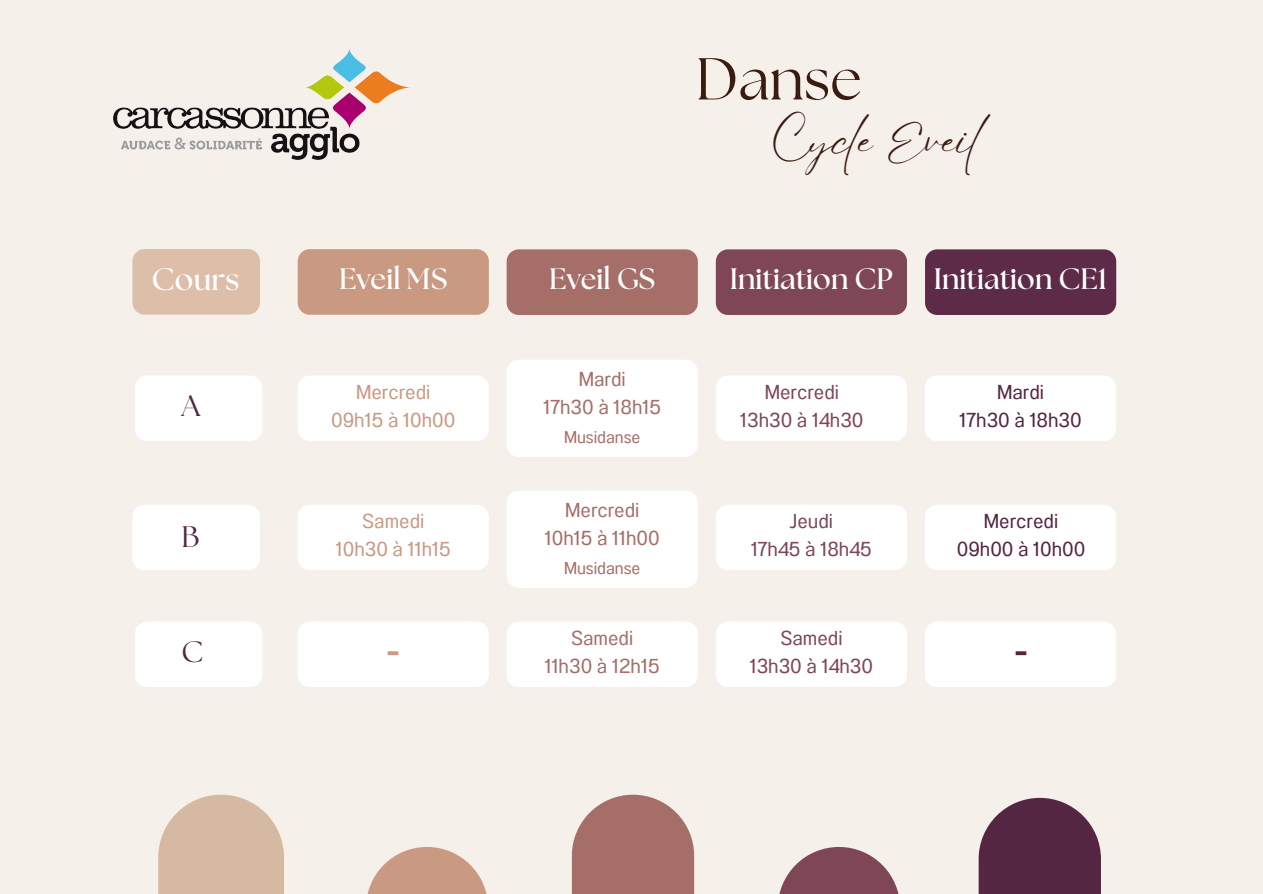
<style>
.page{position:relative;width:1263px;height:894px;background:#fff}
.page>*{position:absolute;margin:0;border:0;box-sizing:border-box;transform-origin:0 0}
.t1{font:58.95px "The Seasons";color:#3a1b0f}
.t2{font:43.35px "Eyesome Script";color:#3a1b0f}
.t3{font:32.55px "Anantason Bold Wd 87";color:#c99982}
.t4{font:32.55px "Anantason Bold Wd 87";color:#542641}
.t5{font:700 31.05px "The Seasons";color:#fff}
.t6{font:29.55px "The Seasons";color:#542641}
.t7{font:700 29.4px "The Seasons";color:#fff}
.t8{font:20.1px/28.2px "Anantason Wd 87";color:#a66e69;text-align:center}
.t9{font:20.1px/27.9px "Anantason Wd 87";color:#7f4756;text-align:center}
.t10{font:20.1px/27.9px "Anantason Wd 87";color:#c99982;text-align:center}
.t11{font:20.1px/27.9px "Anantason Wd 87";color:#542641;text-align:center}
.t12{font:17.1px "Anantason Wd 87";color:#a66e69}
</style>
<div class="page">
<div style="left:0;top:0;width:1263px;height:893px;background:#f6f0ea"></div>
<div style="left:132px;top:249px;width:128px;height:65px;background:#dcbea9;border-radius:12px"></div>
<div style="left:298px;top:249px;width:191px;height:66px;background:#c99982;border-radius:12px"></div>
<div style="left:507px;top:249px;width:191px;height:66px;background:#a66e69;border-radius:12px"></div>
<div style="left:716px;top:249px;width:191px;height:66px;background:#7f4756;border-radius:12px"></div>
<div style="left:925px;top:249px;width:191px;height:66px;background:#5d2a48;border-radius:12px"></div>
<div style="left:298px;top:375px;width:191px;height:66px;background:#fff;border-radius:12px"></div>
<div style="left:135px;top:375px;width:127px;height:66px;background:#fff;border-radius:12px"></div>
<div style="left:507px;top:359px;width:191px;height:98px;background:#fff;border-radius:12px"></div>
<div style="left:716px;top:375px;width:191px;height:66px;background:#fff;border-radius:12px"></div>
<div style="left:925px;top:375px;width:191px;height:66px;background:#fff;border-radius:12px"></div>
<div style="left:132px;top:504px;width:128px;height:66px;background:#fff;border-radius:12px"></div>
<div style="left:298px;top:504px;width:191px;height:66px;background:#fff;border-radius:12px"></div>
<div style="left:716px;top:504px;width:191px;height:66px;background:#fff;border-radius:12px"></div>
<div style="left:925px;top:504px;width:191px;height:66px;background:#fff;border-radius:12px"></div>
<div style="left:135px;top:621px;width:127px;height:66px;background:#fff;border-radius:12px"></div>
<div style="left:298px;top:621px;width:191px;height:66px;background:#fff;border-radius:12px"></div>
<div style="left:507px;top:621px;width:191px;height:66px;background:#fff;border-radius:12px"></div>
<div style="left:716px;top:621px;width:191px;height:65px;background:#fff;border-radius:12px"></div>
<div style="left:925px;top:621px;width:191px;height:66px;background:#fff;border-radius:12px"></div>
<img style="left:114px;top:49px;width:296px;height:111px">
<svg style="left:158px;top:794px;width:126px;height:99px"></svg>
<svg style="left:368px;top:847px;width:119px;height:46px"></svg>
<svg style="left:572px;top:794px;width:122px;height:99px"></svg>
<svg style="left:779px;top:847px;width:120px;height:46px"></svg>
<svg style="left:979px;top:797px;width:122px;height:96px"></svg>
<div style="left:507px;top:490px;width:191px;height:97px;background:#fff;border-radius:12px"></div>
<h3 class="t5" style="left:152px;top:265px;width:89px">Cours</h3>
<h3 class="t6" style="left:181px;top:392px;width:20px">A</h3>
<p class="t6" style="left:182px;top:523px;width:20px">B</p>
<p class="t6" style="left:181px;top:638px;width:23px">C</p>
<h1 class="t1" style="left:696px;top:52px;width:168px">Danse</h1>
<p class="t2" style="left:771px;top:112px;width:210px">Cycle Eveil</p>
<h2 class="t7" style="left:339px;top:265px;width:110px">Eveil MS</h2>
<h3 class="t7" style="left:549px;top:265px;width:108px">Eveil GS</h3>
<h3 class="t7" style="left:730px;top:265px;width:164px">Initiation CP</h3>
<h3 class="t7" style="left:934px;top:265px;width:175px">Initiation CE1</h3>
<h4 class="t10" style="left:331px;top:378px;width:125px">Mercredi<br>09h15 à 10h00</h4>
<h4 class="t10" style="left:336px;top:507px;width:116px">Samedi<br>10h30 à 11h15</h4>
<p class="t3" style="left:387px;top:633px;width:14px">-</p>
<h4 class="t8" style="left:543px;top:365px;width:119px">Mardi<br>17h30 à 18h15</h4>
<p class="t12" style="left:564px;top:427px;width:78px">Musidanse</p>
<h4 class="t8" style="left:545px;top:495px;width:116px">Mercredi<br>10h15 à 11h00</h4>
<p class="t12" style="left:564px;top:558px;width:78px">Musidanse</p>
<h4 class="t8" style="left:545px;top:624px;width:116px">Samedi<br>11h30 à 12h15</h4>
<h4 class="t9" style="left:740px;top:378px;width:125px">Mercredi<br>13h30 à 14h30</h4>
<p class="t11" style="left:959px;top:378px;width:124px">Mardi<br>17h30 à 18h30</p>
<h4 class="t9" style="left:751px;top:507px;width:122px">Jeudi<br>17h45 à 18h45</h4>
<h4 class="t9" style="left:750px;top:624px;width:125px">Samedi<br>13h30 à 14h30</h4>
<h4 class="t11" style="left:957px;top:507px;width:130px">Mercredi<br>09h00 à 10h00</h4>
<h4 class="t4" style="left:1015px;top:633px;width:14px">-</h4>
</div>
